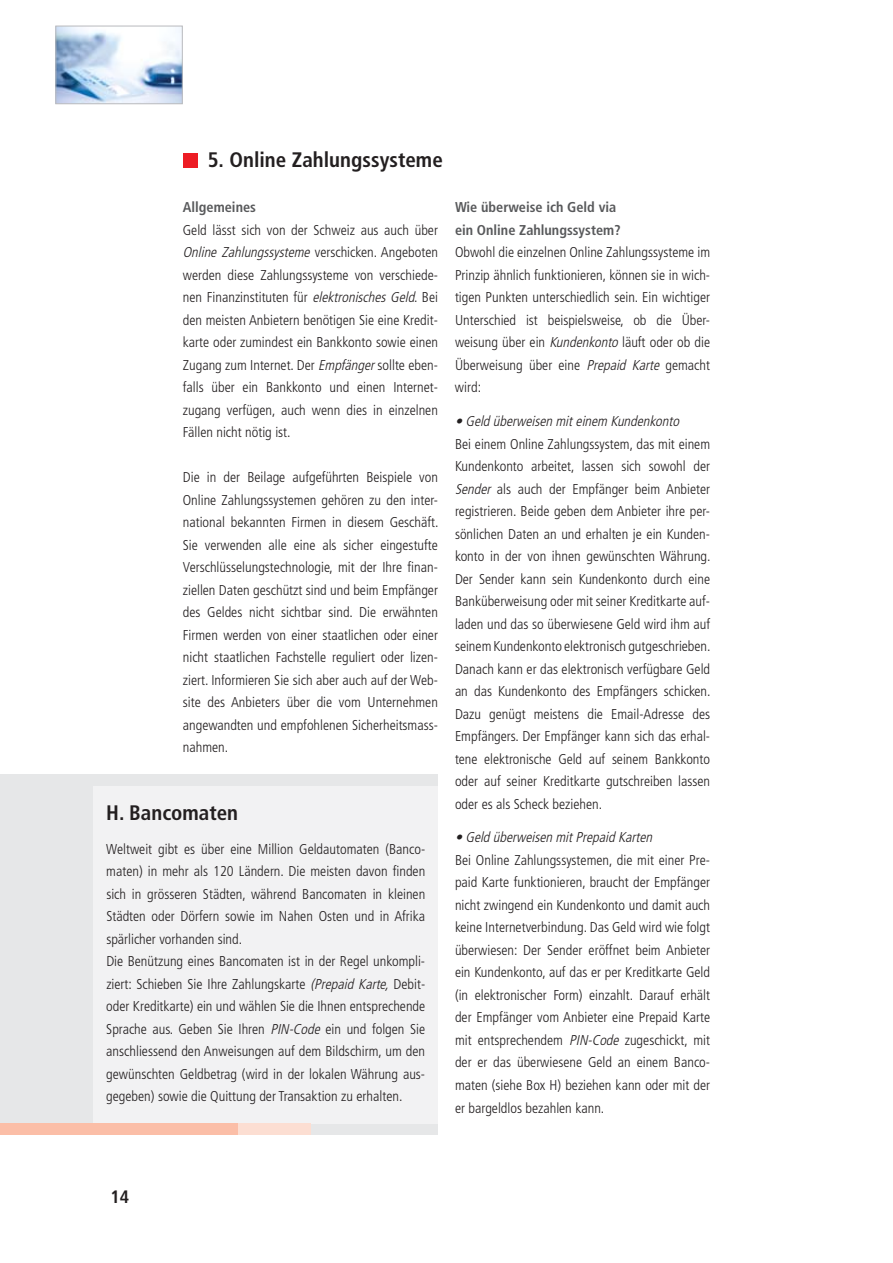
<style>
.page{position:relative;width:893px;height:1263px;background:#fff}
.page>*{position:absolute;margin:0;border:0;box-sizing:border-box;transform-origin:0 0}
.t1{font:700 condensed 21px "Frutiger LT Std";color:#231f20}
.t2{font:700 condensed 18px "Frutiger LT Std";color:#231f20}
.t3{font:300 condensed 14.25px/22.5px "Frutiger LT Std";color:#231f20}
.s1{font-weight:700;color:#58595b}
.s2{font-style:italic}
</style>
<div class="page">
<div style="left:183px;top:153px;width:14px;height:14px;background:#ed1c24"></div>
<div style="left:0;top:775px;width:438px;height:360px;background:#e6e7e8"></div>
<div style="left:94px;top:786px;width:344px;height:338px;background:#f2f2f3"></div>
<div style="left:0;top:1124px;width:310px;height:11px;background:#fbbea7"></div>
<div style="left:238px;top:1124px;width:72px;height:11px;background:#fcded2"></div>
<img style="left:57px;top:28px;width:124px;height:74px">
<div style="left:55px;top:26px;width:128px;height:78px;border:1px solid #bcbdc0"></div>
<p class="t1" style="left:208px;top:148px;width:237px">5. Online Zahlungssysteme</p>
<p class="t3" style="left:183px;top:196px;width:257px"><span class="s1">Allgemeines<br></span>Geld lässt sich von der Schweiz aus auch über <span class="s2">Online Zahlungssysteme</span> verschicken. Angeboten werden diese Zahlungssysteme von verschiede&shy;nen Finanzinstituten für <span class="s2">elektronisches Geld</span>. Bei den meisten Anbietern benötigen Sie eine Kredit&shy;karte oder zumindest ein Bankkonto sowie einen Zugang zum Internet. Der <span class="s2">Empfänger</span>sollte eben&shy;falls über ein Bankkonto und einen Internet&shy;zugang verfügen, auch wenn dies in einzelnen Fällen nicht nötig ist.</p>
<p class="t3" style="left:183px;top:466px;width:257px;text-align:justify">Die in der Beilage aufgeführten Beispiele von Online Zahlungssystemen gehören zu den inter&shy;national bekannten Firmen in diesem Geschäft.<br>Sie verwenden alle eine als sicher eingestufte Verschlüsselungstechnologie, mit der Ihre finan&shy;ziellen Daten geschützt sind und beim Empfänger des Geldes nicht sichtbar sind. Die erwähnten Firmen werden von einer staatlichen oder einer nicht staatlichen Fachstelle reguliert oder lizen&shy;ziert. Informieren Sie sich aber auch auf der Web&shy;site des Anbieters über die vom Unternehmen angewandten und empfohlenen Sicherheitsmass&shy;nahmen.</p>
<p class="t1" style="left:106px;top:800px;width:133px">H. Bancomaten</p>
<p class="t3" style="left:106px;top:838px;width:320px">Weltweit gibt es über eine Million Geldautomaten (Banco&shy;maten) in mehr als 120 Ländern. Die meisten davon finden sich in grösseren Städten, während Bancomaten in kleinen Städten oder Dörfern sowie im Nahen Osten und in Afrika spärlicher vorhanden sind.<br>Die Benützung eines Bancomaten ist in der Regel unkompli&shy;ziert: Schieben Sie Ihre Zahlungskarte <span class="s2">(Prepaid Karte,</span> Debit&shy;oder Kreditkarte) ein und wählen Sie die Ihnen entsprechende Sprache aus. Geben Sie Ihren <span class="s2">PIN-Code</span> ein und folgen Sie anschliessend den Anweisungen auf dem Bildschirm, um den gewünschten Geldbetrag (wird in der lokalen Währung aus&shy;gegeben) sowie die Quittung der Transaktion zu erhalten.</p>
<p class="t3" style="left:455px;top:196px;width:257px"><span class="s1">Wie überweise ich Geld via<br>ein Online Zahlungssystem?<br></span>Obwohl die einzelnen Online Zahlungssysteme im Prinzip ähnlich funktionieren, können sie in wich&shy;tigen Punkten unterschiedlich sein. Ein wichtiger Unterschied ist beispielsweise, ob die Über&shy;weisung über ein <span class="s2">Kundenkonto</span> läuft oder ob die Überweisung über eine <span class="s2">Prepaid Karte</span> gemacht wird:</p>
<p class="t3" style="left:455px;top:410px;width:257px"><span class="s2">• Geld überweisen mit einem Kundenkonto<br></span>Bei einem Online Zahlungssystem, das mit einem Kundenkonto arbeitet, lassen sich sowohl der <span class="s2">Sender</span> als auch der Empfänger beim Anbieter registrieren. Beide geben dem Anbieter ihre per&shy;sönlichen Daten an und erhalten je ein Kunden&shy;konto in der von ihnen gewünschten Währung.<br>Der Sender kann sein Kundenkonto durch eine Banküberweisung oder mit seiner Kreditkarte auf&shy;laden und das so überwiesene Geld wird ihm auf seinem Kundenkonto elektronisch gutgeschrieben.<br>Danach kann er das elektronisch verfügbare Geld an das Kundenkonto des Empfängers schicken.<br>Dazu genügt meistens die Email-Adresse des Empfängers. Der Empfänger kann sich das erhal&shy;tene elektronische Geld auf seinem Bankkonto oder auf seiner Kreditkarte gutschreiben lassen oder es als Scheck beziehen.</p>
<p class="t3" style="left:455px;top:826px;width:257px"><span class="s2">• Geld überweisen mit Prepaid Karten<br></span>Bei Online Zahlungssystemen, die mit einer Pre&shy;paid Karte funktionieren, braucht der Empfänger nicht zwingend ein Kundenkonto und damit auch keine Internetverbindung. Das Geld wird wie folgt überwiesen: Der Sender eröffnet beim Anbieter ein Kundenkonto, auf das er per Kreditkarte Geld (in elektronischer Form) einzahlt. Darauf erhält der Empfänger vom Anbieter eine Prepaid Karte mit entsprechendem <span class="s2">PIN-Code</span> zugeschickt, mit der er das überwiesene Geld an einem Banco&shy;maten (siehe Box H) beziehen kann oder mit der er bargeldlos bezahlen kann.</p>
<p class="t2" style="left:111px;top:1185px;width:20px">14</p>
</div>
